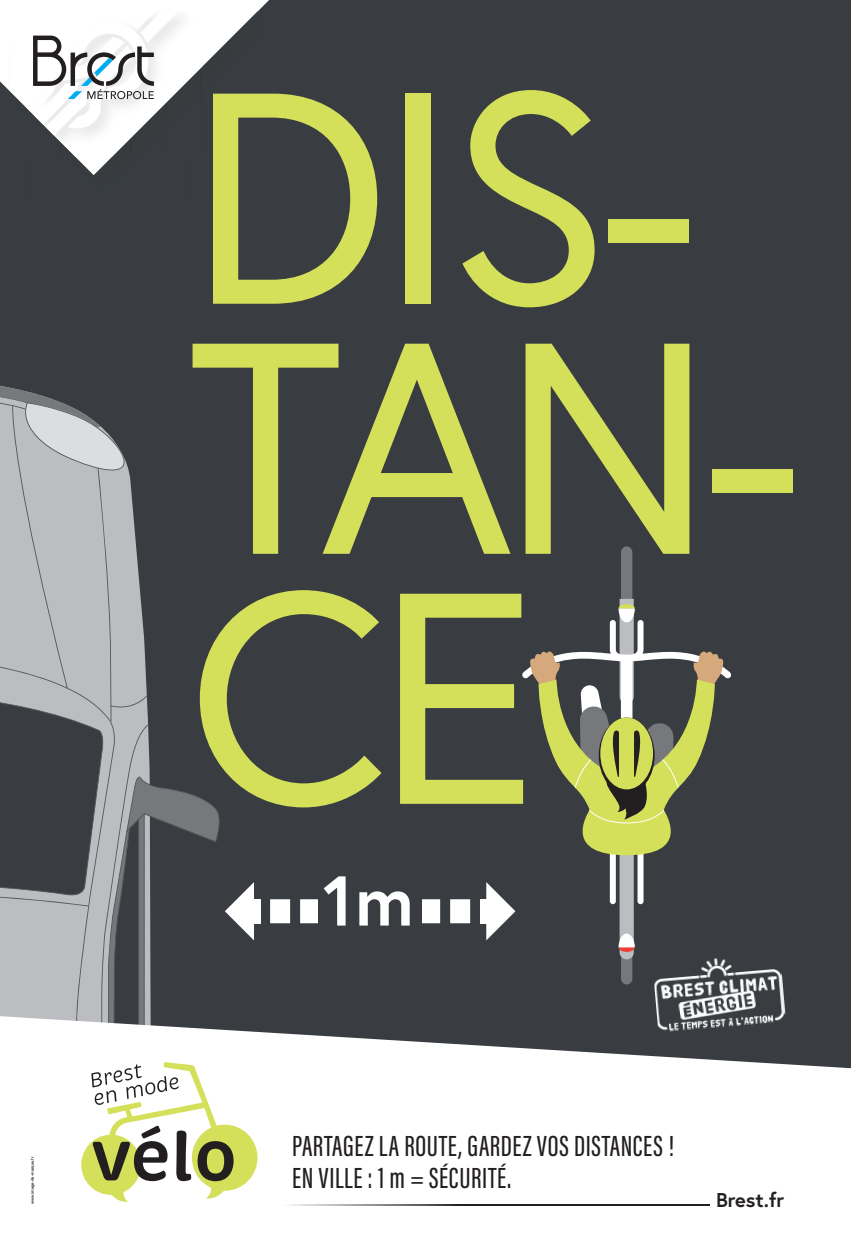
<style>
.page{position:relative;width:851px;height:1248px;background:#fff}
.page>*{position:absolute;margin:0;border:0;box-sizing:border-box;transform-origin:0 0}
.t1{font:300px/249.9px "Europa";letter-spacing:-.04em;color:#d4e05a}
.t2{font:700 70.2px "Europa";color:#fff}
.t3{font:500 30px/32px "Acumin Pro Extra Cond";letter-spacing:.02em;color:#231f20}
.t4{font:700 20px "Europa";color:#231f20}
.t5{font:500 4px "Helvetica Neue";color:#231f20}
</style>
<div class="page">
<div style="left:0;top:0;width:850px;height:1247px;background:#393d41"></div>
<div style="left:621px;top:546px;width:11px;height:155px;background:#76787b;border-radius:6px"></div>
<div style="left:621px;top:829px;width:11px;height:155px;background:#76787b;border-radius:6px"></div>
<svg style="left:522px;top:599px;width:209px;height:360px"></svg>
<div style="left:250px;top:899px;width:10px;height:24px;background:#fff"></div>
<svg style="left:270px;top:899px;width:200px;height:24px"></svg>
<div style="left:480px;top:899px;width:10px;height:24px;background:#fff"></div>
<svg style="left:486px;top:882px;width:29px;height:58px"></svg>
<div style="left:318px;top:867px;width:103px;height:68px;background:#393d41"></div>
<svg style="left:257px;top:1031px;width:593px;height:216px;background:#ededed"></svg>
<img style="left:213px;top:93px;width:76px;height:112px">
<svg style="left:0;top:0;width:269px;height:175px"></svg>
<svg style="left:0;top:385px;width:257px;height:862px"></svg>
<img style="left:652px;top:952px;width:133px;height:80px">
<img style="left:268px;top:1204px;width:441px;height:1px">
<p class="t5" style="left:30px;top:1203px;width:49px;rotate:-90deg">www.image-de-marque.fr</p>
<h1 class="t1" style="left:188px;top:68px;width:615px">DIS-<br>TAN-<br>CE</h1>
<h2 class="t2" style="left:322px;top:852px;width:93px">1m</h2>
<p class="t3" style="left:292px;top:1129px;width:383px">PARTAGEZ LA ROUTE, GARDEZ VOS DISTANCES !<br>EN VILLE : 1 m = SÉCURITÉ.</p>
<p class="t4" style="left:716px;top:1186px;width:70px">Brest.fr</p>
</div>
